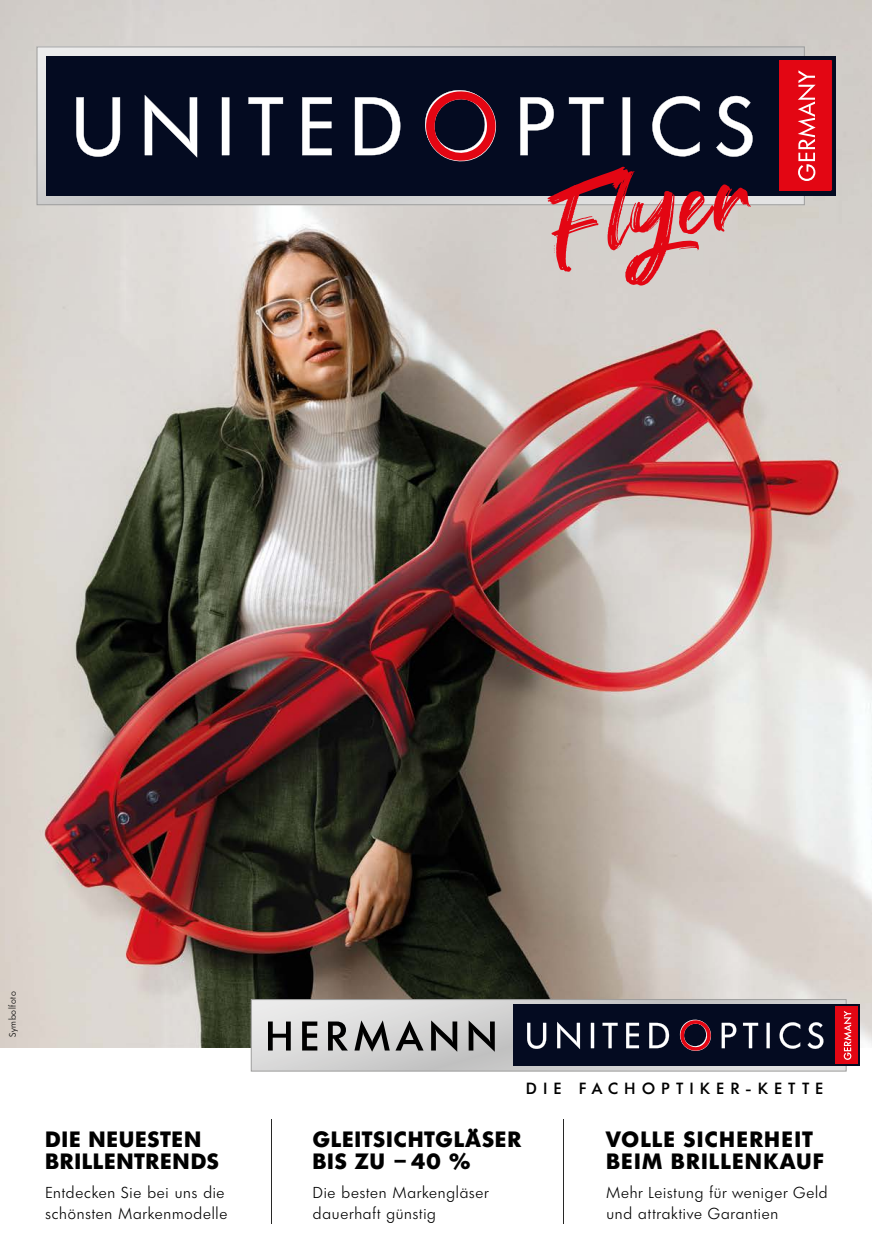
<style>
.page{position:relative;width:872px;height:1255px;background:#fff}
.page>*{position:absolute;margin:0;border:0;box-sizing:border-box;transform-origin:0 0}
.t1{font:115.5px "Great Sejagad";color:#e30613}
.t2{font:800 21.45px/22.8px "Limerick TS";letter-spacing:.065em;color:#000}
.t3{font:800 21.45px/22.8px "Limerick TS";letter-spacing:.085em;color:#000}
.t4{font:500 15.75px "Limerick TS";letter-spacing:.42em;color:#000}
.t5{font:300 15.3px/20.5px "Limerick TS";letter-spacing:.055em;color:#000}
.t6{font:300 9px "Limerick TS";letter-spacing:.075em;color:#000}
</style>
<div class="page">
<img style="left:0;top:0;width:872px;height:1048px">
<svg style="left:39px;top:48px;width:763px;height:155px;background:#c9c9cb"></svg>
<div style="left:37px;top:46px;width:767px;height:159px;border:1px solid #9d9d9c"></div>
<div style="left:46px;top:56px;width:789px;height:139px;background:#040b21"></div>
<div style="left:779px;top:60px;width:52px;height:131px;background:#e30613"></div>
<svg style="left:425px;top:90px;width:71px;height:72px"></svg>
<svg style="left:76px;top:95px;width:256px;height:63px"></svg>
<svg style="left:355px;top:97px;width:45px;height:58px"></svg>
<svg style="left:520px;top:95px;width:179px;height:62px"></svg>
<svg style="left:716px;top:95px;width:37px;height:62px"></svg>
<svg style="left:798px;top:70px;width:17px;height:111px"></svg>
<hr style="left:271px;top:1118px;width:1px;height:105px;background:#282827">
<hr style="left:563px;top:1118px;width:1px;height:105px;background:#282827">
<div style="left:835px;top:1006px;width:23px;height:57px;background:#e30613"></div>
<svg style="left:251px;top:999px;width:600px;height:72px;background:#73717a"></svg>
<h1 class="t1" style="left:538px;top:164px;width:208px;rotate:-10deg">Flyer</h1>
<p class="t6" style="left:7px;top:1037px;width:48px;rotate:-90deg">Symbolfoto</p>
<h2 class="t2" style="left:45px;top:1126px;width:175px">DIE NEUESTEN<br>BRILLENTRENDS</h2>
<p class="t5" style="left:45px;top:1182px;width:183px">Entdecken Sie bei uns die schönsten Markenmodelle</p>
<p class="t4" style="left:526px;top:1077px;width:298px">DIE FACHOPTIKER-KETTE</p>
<h2 class="t2" style="left:313px;top:1126px;width:209px">GLEITSICHTGLÄSER<br>BIS ZU – 40 %</h2>
<p class="t5" style="left:313px;top:1182px;width:177px">Die besten Markengläser dauerhaft günstig</p>
<h2 class="t3" style="left:606px;top:1126px;width:218px">VOLLE SICHERHEIT<br>BEIM BRILLENKAUF</h2>
<p class="t5" style="left:606px;top:1182px;width:223px">Mehr Leistung für weniger Geld und attraktive Garantien</p>
</div>
